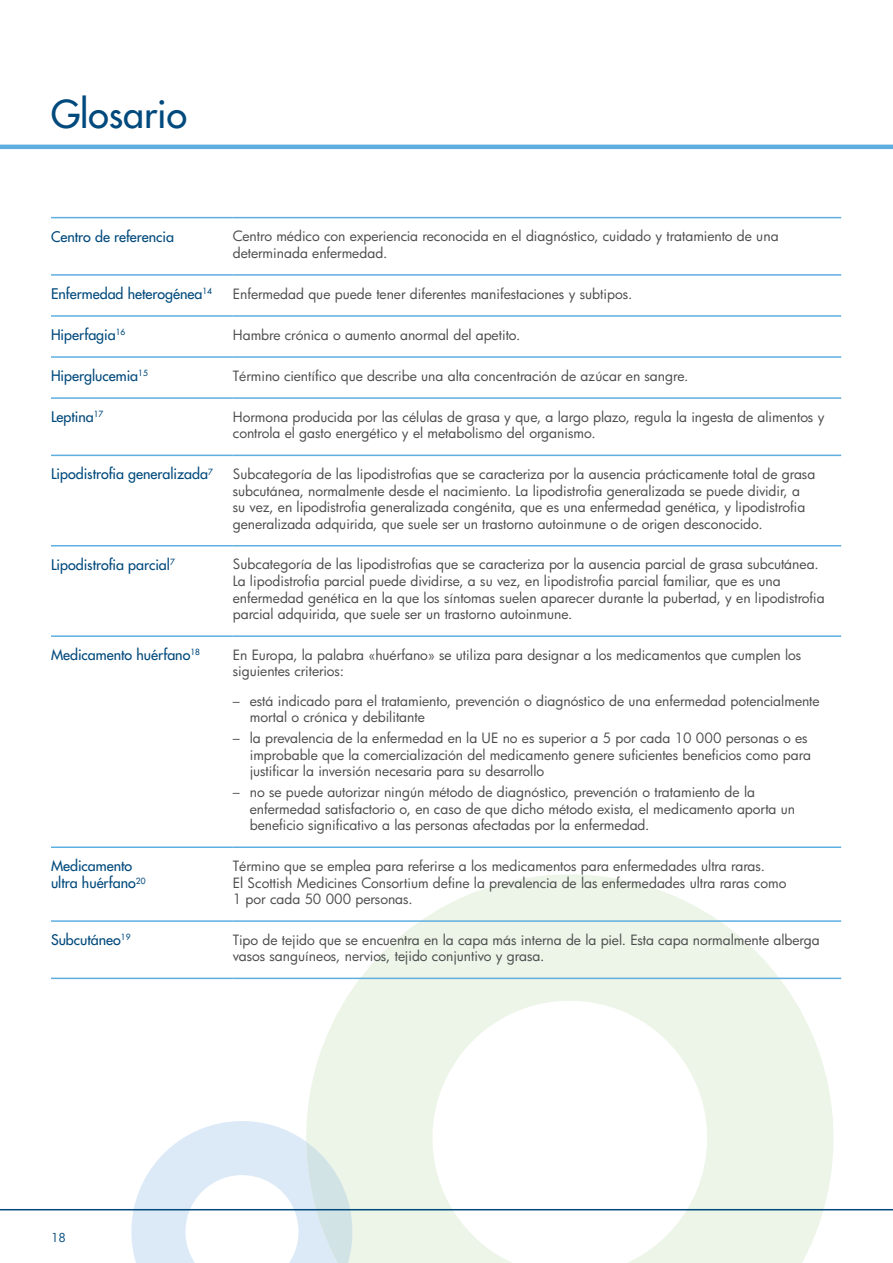
<style>
.page{position:relative;width:893px;height:1263px;background:#fff}
.page>*{position:absolute;margin:0;border:0;box-sizing:border-box;transform-origin:0 0}
.t1{font:37.5px "Futura";color:#00497c}
.t2{font:14.25px/17.1px "Futura";color:#00497c}
.t3{font:13.8px/16.5px "Futura";color:#4d4d4f}
.t4{font:12px "Futura";color:#00497c}
</style>
<div class="page">
<svg style="left:306px;top:874px;width:527px;height:389px;fill:#ecf5e7"></svg>
<svg style="left:131px;top:1121px;width:222px;height:142px"></svg>
<hr style="left:0;top:145px;width:893px;height:4px;background:#5eaee0">
<hr style="left:0;top:1209px;width:893px;height:1px;background:#00497c">
<hr style="left:51px;top:217px;width:182px;height:1px;background:#5eaee0">
<hr style="left:233px;top:217px;width:608px;height:1px;background:#5eaee0">
<hr style="left:51px;top:274px;width:182px;height:2px;background:#5eaee0">
<hr style="left:233px;top:274px;width:608px;height:2px;background:#5eaee0">
<hr style="left:51px;top:315px;width:182px;height:2px;background:#5eaee0">
<hr style="left:233px;top:315px;width:608px;height:2px;background:#5eaee0">
<hr style="left:51px;top:356px;width:182px;height:2px;background:#5eaee0">
<hr style="left:233px;top:356px;width:608px;height:2px;background:#5eaee0">
<hr style="left:51px;top:397px;width:182px;height:2px;background:#5eaee0">
<hr style="left:233px;top:397px;width:608px;height:2px;background:#5eaee0">
<hr style="left:51px;top:455px;width:182px;height:1px;background:#5eaee0">
<hr style="left:233px;top:455px;width:608px;height:1px;background:#5eaee0">
<hr style="left:51px;top:545px;width:182px;height:1px;background:#5eaee0">
<hr style="left:233px;top:545px;width:608px;height:1px;background:#5eaee0">
<hr style="left:51px;top:635px;width:182px;height:2px;background:#5eaee0">
<hr style="left:233px;top:635px;width:608px;height:2px;background:#5eaee0">
<hr style="left:51px;top:846px;width:182px;height:2px;background:#5eaee0">
<hr style="left:233px;top:846px;width:608px;height:2px;background:#5eaee0">
<hr style="left:51px;top:920px;width:182px;height:2px;background:#5eaee0">
<hr style="left:233px;top:920px;width:608px;height:2px;background:#5eaee0">
<hr style="left:51px;top:977px;width:182px;height:2px;background:#5eaee0">
<hr style="left:233px;top:977px;width:608px;height:2px;background:#5eaee0">
<h1 class="t1" style="left:51px;top:89px;width:138px">Glosario</h1>
<p class="t2" style="left:51px;top:228px;width:125px">Centro de referencia</p>
<p class="t3" style="left:233px;top:228px;width:547px">Centro médico con experiencia reconocida en el diagnóstico, cuidado y tratamiento de una determinada enfermedad.</p>
<p class="t2" style="left:51px;top:285px;width:162px">Enfermedad heterogénea<sup>14</sup></p>
<p class="t3" style="left:233px;top:285px;width:401px">Enfermedad que puede tener diferentes manifestaciones y subtipos.</p>
<p class="t2" style="left:51px;top:326px;width:76px">Hiperfagia<sup>16</sup></p>
<p class="t3" style="left:233px;top:326px;width:289px">Hambre crónica o aumento anormal del apetito.</p>
<p class="t2" style="left:51px;top:367px;width:98px">Hiperglucemia<sup>15</sup></p>
<p class="t3" style="left:233px;top:367px;width:457px">Término científico que describe una alta concentración de azúcar en sangre.</p>
<p class="t2" style="left:51px;top:408px;width:54px">Leptina<sup>17</sup></p>
<p class="t3" style="left:233px;top:408px;width:593px">Hormona producida por las células de grasa y que, a largo plazo, regula la ingesta de alimentos y controla el gasto energético y el metabolismo del organismo.</p>
<p class="t2" style="left:51px;top:465px;width:163px">Lipodistrofia generalizada<sup>7</sup></p>
<p class="t3" style="left:233px;top:465px;width:584px">Subcategoría de las lipodistrofias que se caracteriza por la ausencia prácticamente total de grasa subcutánea, normalmente desde el nacimiento. La lipodistrofia generalizada se puede dividir, a su vez, en lipodistrofia generalizada congénita, que es una enfermedad genética, y lipodistrofia generalizada adquirida, que suele ser un trastorno autoinmune o de origen desconocido.</p>
<p class="t2" style="left:51px;top:556px;width:125px">Lipodistrofia parcial<sup>7</sup></p>
<p class="t3" style="left:233px;top:556px;width:593px">Subcategoría de las lipodistrofias que se caracteriza por la ausencia parcial de grasa subcutánea.<br>La lipodistrofia parcial puede dividirse, a su vez, en lipodistrofia parcial familiar, que es una enfermedad genética en la que los síntomas suelen aparecer durante la pubertad, y en lipodistrofia parcial adquirida, que suele ser un trastorno autoinmune.</p>
<p class="t2" style="left:51px;top:646px;width:150px">Medicamento huérfano<sup>18</sup></p>
<p class="t3" style="left:233px;top:646px;width:570px">En Europa, la palabra «huérfano» se utiliza para designar a los medicamentos que cumplen los siguientes criterios:</p>
<p class="t3" style="left:250px;top:692px;width:571px;text-indent:-17px">– está indicado para el tratamiento, prevención o diagnóstico de una enfermedad potencialmente mortal o crónica y debilitante</p>
<p class="t3" style="left:250px;top:730px;width:563px;text-indent:-17px">– la prevalencia de la enfermedad en la UE no es superior a 5 por cada 10 000 personas o es improbable que la comercialización del medicamento genere suficientes beneficios como para justificar la inversión necesaria para su desarrollo</p>
<p class="t3" style="left:250px;top:783px;width:547px;text-indent:-17px">– no se puede autorizar ningún método de diagnóstico, prevención o tratamiento de la enfermedad satisfactorio o, en caso de que dicho método exista, el medicamento aporta un beneficio significativo a las personas afectadas por la enfermedad.</p>
<p class="t2" style="left:51px;top:857px;width:96px">Medicamento ultra huérfano<sup>20</sup></p>
<p class="t3" style="left:233px;top:857px;width:555px">Término que se emplea para referirse a los medicamentos para enfermedades ultra raras.<br>El Scottish Medicines Consortium define la prevalencia de las enfermedades ultra raras como<br>1 por cada 50 000 personas.</p>
<p class="t2" style="left:51px;top:931px;width:81px">Subcutáneo<sup>19</sup></p>
<p class="t3" style="left:233px;top:931px;width:588px">Tipo de tejido que se encuentra en la capa más interna de la piel. Esta capa normalmente alberga vasos sanguíneos, nervios, tejido conjuntivo y grasa.</p>
<p class="t4" style="left:51px;top:1230px;width:16px">18</p>
</div>
